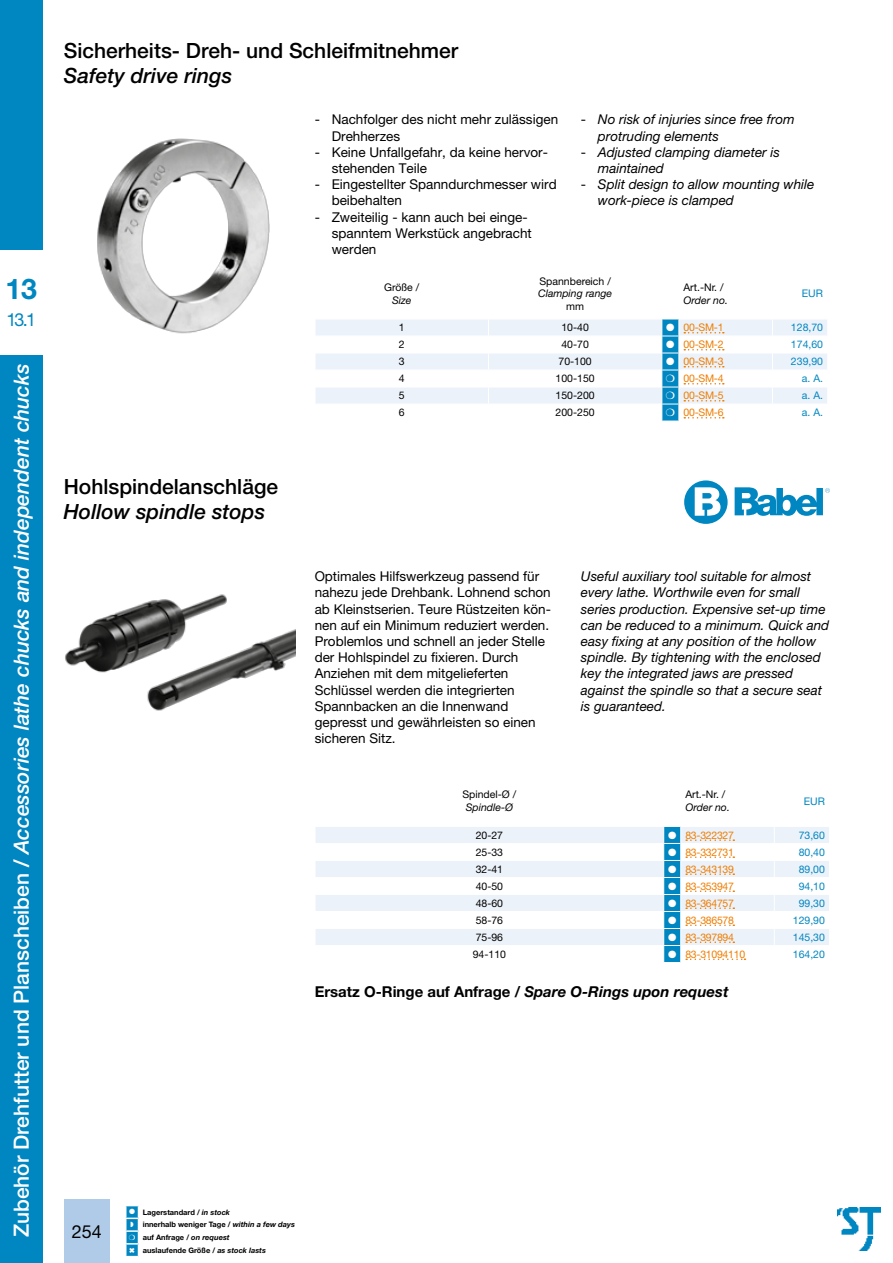
<style>
.page{position:relative;width:893px;height:1263px;background:#fff}
.page>*{position:absolute;margin:0;border:0;box-sizing:border-box;transform-origin:0 0}
.t1{font:700 28.5px "Helvetica Neue LT Std";color:#0086c0}
.t2{font:italic 500 21px "Helvetica Neue LT Std";letter-spacing:-.005em;color:#fff}
.t3{font:500 21px "Helvetica Neue LT Std";color:#000}
.t4{font:italic 500 21px "Helvetica Neue LT Std";color:#000}
.t5{font:18px "Helvetica Neue LT Std";color:#0086c0}
.t6{font:18px "Helvetica Neue LT Std";color:#000}
.t7{font:700 15px "Helvetica Neue LT Std";color:#000}
.t8{font:13.5px/16.2px "Helvetica Neue LT Std";color:#000}
.t9{font:italic 13.5px/16.2px "Helvetica Neue LT Std";color:#000}
.t10{font:10.5px "Helvetica Neue LT Std";letter-spacing:-.025em;color:#ef7d00}
.t11{font:10.5px "Helvetica Neue LT Std";color:#000}
.t12{font:10.5px "Helvetica Neue LT Std";color:#0086c0}
.t13{font:italic 10.5px/12.6px "Helvetica Neue LT Std";color:#000}
.t14{font:700 7.5px "Helvetica Neue LT Std";color:#000}
.s1{font-style:normal}
.s2{color:#fff}
.s3{font-style:italic}
</style>
<div class="page">
<div style="left:0;top:0;width:43px;height:1263px;background:#0086c0"></div>
<img style="left:838px;top:1208px;width:42px;height:42px">
<div style="left:64px;top:1199px;width:46px;height:64px;background:#b0cbe7"></div>
<div style="left:0;top:251px;width:51px;height:104px;background:#fff"></div>
<svg style="left:316px;top:319px;width:511px;height:102px"></svg>
<img style="left:97px;top:138px;width:173px;height:196px">
<img style="left:65px;top:594px;width:231px;height:117px">
<svg style="left:316px;top:827px;width:513px;height:118px;fill:#ecf2fa"></svg>
<hr style="left:315px;top:843px;width:349px;height:1px;background:#fff">
<hr style="left:681px;top:843px;width:93px;height:1px;background:#fff">
<hr style="left:774px;top:843px;width:56px;height:1px;background:#fff">
<hr style="left:315px;top:860px;width:349px;height:1px;background:#fff">
<hr style="left:681px;top:860px;width:93px;height:1px;background:#fff">
<hr style="left:774px;top:860px;width:56px;height:1px;background:#fff">
<hr style="left:315px;top:877px;width:349px;height:1px;background:#fff">
<hr style="left:681px;top:877px;width:93px;height:1px;background:#fff">
<hr style="left:774px;top:877px;width:56px;height:1px;background:#fff">
<hr style="left:315px;top:894px;width:349px;height:1px;background:#fff">
<hr style="left:681px;top:894px;width:93px;height:1px;background:#fff">
<hr style="left:774px;top:894px;width:56px;height:1px;background:#fff">
<hr style="left:315px;top:911px;width:349px;height:1px;background:#fff">
<hr style="left:681px;top:911px;width:93px;height:1px;background:#fff">
<hr style="left:774px;top:911px;width:56px;height:1px;background:#fff">
<hr style="left:315px;top:928px;width:349px;height:1px;background:#fff">
<hr style="left:681px;top:928px;width:93px;height:1px;background:#fff">
<hr style="left:774px;top:928px;width:56px;height:1px;background:#fff">
<svg style="left:774px;top:827px;width:1px;height:118px"></svg>
<svg style="left:663px;top:826px;width:82px;height:137px"></svg>
<div style="left:684px;top:480px;width:44px;height:44px;background:#0086c0;border-radius:50%"></div>
<svg style="left:695px;top:487px;width:25px;height:29px"></svg>
<svg style="left:735px;top:487px;width:95px;height:29px"></svg>
<svg style="left:125px;top:1205px;width:14px;height:52px"></svg>
<h1 class="t1" style="left:5px;top:271px;width:33px">13</h1>
<h3 class="t5" style="left:6px;top:308px;width:31px">13.1</h3>
<h2 class="t2" style="left:9px;top:1237px;width:875px;rotate:-90deg"><span class="s1">Zubehör Drehfutter und Planscheiben /</span> Accessories lathe chucks and independent chucks</h2>
<h2 class="t3" style="left:64px;top:38px;width:396px">Sicherheits- Dreh- und Schleifmitnehmer</h2>
<h2 class="t4" style="left:64px;top:63px;width:170px">Safety drive rings</h2>
<p class="t8" style="left:332px;top:111px;width:228px;text-indent:-17px">- Nachfolger des nicht mehr zulässigen<br>Drehherzes</p>
<p class="t8" style="left:332px;top:144px;width:218px;text-indent:-17px">- Keine Unfallgefahr, da keine hervor&shy;stehenden Teile</p>
<p class="t8" style="left:332px;top:176px;width:227px;text-indent:-17px">- Eingestellter Spanndurchmesser wird beibehalten</p>
<p class="t8" style="left:332px;top:209px;width:202px;text-indent:-17px">- Zweiteilig - kann auch bei einge&shy;spanntem Werkstück angebracht werden</p>
<p class="t9" style="left:598px;top:111px;width:198px;text-indent:-17px"><span class="s1">-</span> No risk of injuries since free from protruding elements</p>
<p class="t9" style="left:598px;top:144px;width:184px;text-indent:-17px"><span class="s1">-</span> Adjusted clamping diameter is maintained</p>
<p class="t9" style="left:598px;top:176px;width:218px;text-indent:-17px"><span class="s1">-</span> Split design to allow mounting while work-piece is clamped</p>
<p class="t11" style="left:384px;top:281px;width:37px">Größe /</p>
<p class="t13" style="left:392px;top:293px;width:21px">Size</p>
<p class="t11" style="left:539px;top:275px;width:73px">Spannbereich /</p>
<p class="t13" style="left:538px;top:287px;width:76px">Clamping range</p>
<p class="t11" style="left:566px;top:300px;width:19px">mm</p>
<p class="t13" style="left:683px;top:281px;width:46px"><span class="s1">Art.-Nr.</span> /<br>Order no.</p>
<p class="t12" style="left:802px;top:287px;width:23px">EUR</p>
<h2 class="t3" style="left:64px;top:473px;width:216px">Hohlspindelanschläge</h2>
<h2 class="t4" style="left:64px;top:499px;width:203px">Hollow spindle stops</h2>
<p class="t11" style="left:399px;top:321px;width:7px">1</p>
<p class="t11" style="left:561px;top:321px;width:29px">10-40</p>
<p class="t10" style="left:666px;top:321px;width:59px"><span class="s2">●</span> 00-SM-1</p>
<p class="t12" style="left:791px;top:321px;width:34px">128,70</p>
<p class="t11" style="left:399px;top:338px;width:7px">2</p>
<p class="t11" style="left:561px;top:338px;width:29px">40-70</p>
<p class="t10" style="left:666px;top:338px;width:59px"><span class="s2">●</span> 00-SM-2</p>
<p class="t12" style="left:791px;top:338px;width:34px">174,60</p>
<p class="t11" style="left:399px;top:355px;width:7px">3</p>
<p class="t11" style="left:558px;top:355px;width:35px">70-100</p>
<p class="t10" style="left:666px;top:355px;width:59px"><span class="s2">●</span> 00-SM-3</p>
<p class="t12" style="left:791px;top:355px;width:34px">239,90</p>
<p class="t11" style="left:399px;top:372px;width:7px">4</p>
<p class="t11" style="left:556px;top:372px;width:41px">100-150</p>
<p class="t10" style="left:666px;top:372px;width:59px"><span class="s2">❍</span> 00-SM-4</p>
<p class="t12" style="left:802px;top:372px;width:23px">a. A.</p>
<p class="t11" style="left:399px;top:389px;width:7px">5</p>
<p class="t11" style="left:556px;top:389px;width:41px">150-200</p>
<p class="t10" style="left:666px;top:389px;width:59px"><span class="s2">❍</span> 00-SM-5</p>
<p class="t12" style="left:802px;top:389px;width:23px">a. A.</p>
<p class="t11" style="left:399px;top:406px;width:7px">6</p>
<p class="t11" style="left:556px;top:406px;width:41px">200-250</p>
<p class="t10" style="left:666px;top:406px;width:59px"><span class="s2">❍</span> 00-SM-6</p>
<p class="t12" style="left:802px;top:406px;width:23px">a. A.</p>
<p class="t8" style="left:315px;top:568px;width:238px">Optimales Hilfswerkzeug passend für nahezu jede Drehbank. Lohnend schon ab Kleinstserien. Teure Rüstzeiten kön&shy;nen auf ein Minimum reduziert werden.<br>Problemlos und schnell an jeder Stelle der Hohlspindel zu fixieren. Durch Anziehen mit dem mitgelieferten Schlüssel werden die integrierten Spannbacken an die Innenwand gepresst und gewährleisten so einen sicheren Sitz.</p>
<p class="t9" style="left:581px;top:568px;width:250px">Useful auxiliary tool suitable for almost every lathe. Worthwile even for small series production. Expensive set-up time can be reduced to a minimum. Quick and easy fixing at any position of the hollow spindle. By tightening with the enclosed key the integrated jaws are pressed against the spindle so that a secure seat is guaranteed.</p>
<p class="t11" style="left:462px;top:788px;width:55px">Spindel-Ø /</p>
<p class="t13" style="left:466px;top:801px;width:49px">Spindle-Ø</p>
<p class="t13" style="left:685px;top:788px;width:46px"><span class="s1">Art.-Nr.</span> /<br>Order no.</p>
<p class="t12" style="left:804px;top:795px;width:23px">EUR</p>
<p class="t11" style="left:476px;top:829px;width:29px">20-27</p>
<p class="t10" style="left:668px;top:829px;width:67px"><span class="s2">●</span> 83-322327</p>
<p class="t12" style="left:799px;top:829px;width:28px">73,60</p>
<p class="t11" style="left:476px;top:846px;width:29px">25-33</p>
<p class="t10" style="left:668px;top:846px;width:67px"><span class="s2">●</span> 83-332731</p>
<p class="t12" style="left:799px;top:846px;width:28px">80,40</p>
<p class="t11" style="left:476px;top:863px;width:29px">32-41</p>
<p class="t10" style="left:668px;top:863px;width:67px"><span class="s2">●</span> 83-343139</p>
<p class="t12" style="left:799px;top:863px;width:28px">89,00</p>
<p class="t11" style="left:476px;top:880px;width:29px">40-50</p>
<p class="t10" style="left:668px;top:880px;width:67px"><span class="s2">●</span> 83-353947</p>
<p class="t12" style="left:799px;top:880px;width:28px">94,10</p>
<p class="t11" style="left:476px;top:897px;width:29px">48-60</p>
<p class="t10" style="left:668px;top:897px;width:67px"><span class="s2">●</span> 83-364757</p>
<p class="t12" style="left:799px;top:897px;width:28px">99,30</p>
<p class="t11" style="left:476px;top:914px;width:29px">58-76</p>
<p class="t10" style="left:668px;top:914px;width:67px"><span class="s2">●</span> 83-386578</p>
<p class="t12" style="left:793px;top:914px;width:34px">129,90</p>
<p class="t11" style="left:476px;top:931px;width:29px">75-96</p>
<p class="t10" style="left:668px;top:931px;width:67px"><span class="s2">●</span> 83-397894</p>
<p class="t12" style="left:793px;top:931px;width:34px">145,30</p>
<p class="t11" style="left:473px;top:948px;width:35px">94-110</p>
<p class="t10" style="left:668px;top:948px;width:79px"><span class="s2">●</span> 83-31094110</p>
<p class="t12" style="left:793px;top:948px;width:34px">164,20</p>
<p class="t7" style="left:315px;top:982px;width:415px">Ersatz O-Ringe auf Anfrage / <span class="s3">Spare O-Rings upon request</span></p>
<h3 class="t6" style="left:72px;top:1220px;width:32px">254</h3>
<p class="t14" style="left:129px;top:1207px;width:102px"><span class="s2">●</span> Lagerstandard / <span class="s3">in stock</span></p>
<p class="t14" style="left:143px;top:1220px;width:154px">innerhalb weniger Tage / <span class="s3">within a few days</span></p>
<p class="t14" style="left:143px;top:1233px;width:88px">auf Anfrage / <span class="s3">on request</span></p>
<p class="t14" style="left:129px;top:1245px;width:138px"><span class="s2">✖</span> auslaufende Größe / <span class="s3">as stock lasts</span></p>
</div>
